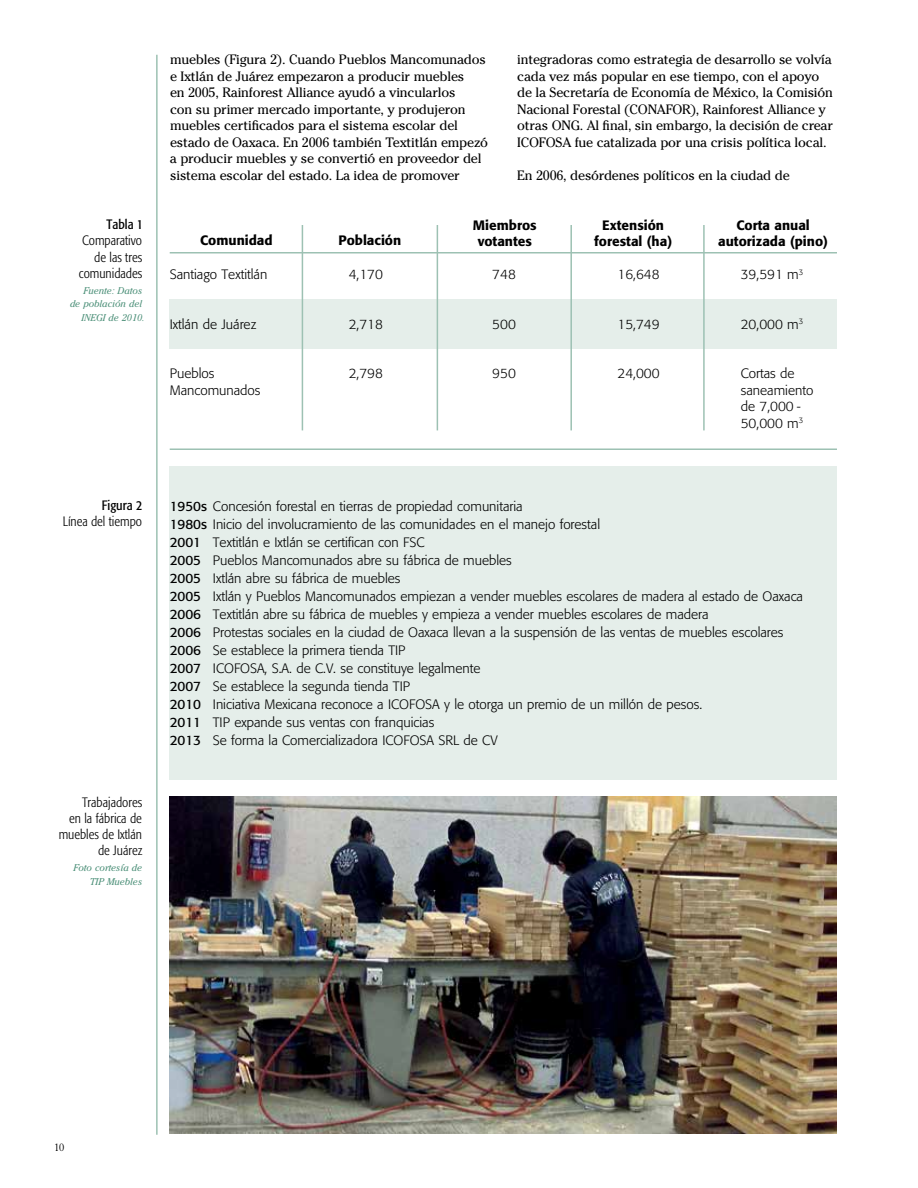
<style>
.page{position:relative;width:918px;height:1188px;background:#fff}
.page>*{position:absolute;margin:0;border:0;box-sizing:border-box;transform-origin:0 0}
.t1{font:300 13.5px/18px "Formata";color:#000}
.t2{font:13.5px/16.5px "Cheltenham";letter-spacing:-.015em;color:#000}
.t3{font:300 condensed 13.5px/16.2px "Formata";color:#000;text-align:right}
.t4{font:500 13.5px/16.5px "Formata";color:#000;text-align:center}
.t5{font:condensed 13.5px "Formata";color:#000}
.t6{font:300 10.5px "Cheltenham";color:#000}
.t7{font:italic 9.75px/13.5px "Cheltenham";color:#4e917a;text-align:right}
.s1{font-weight:400}
</style>
<div class="page">
<img style="left:170px;top:797px;width:667px;height:337px">
<hr style="left:156px;top:55px;width:2px;height:1080px;background:#9dc1b3">
<div style="left:170px;top:466px;width:667px;height:314px;background:#e5eeea"></div>
<div style="left:170px;top:299px;width:667px;height:49px;background:#e5eeea"></div>
<hr style="left:170px;top:252px;width:667px;height:2px;background:#9dc1b3">
<hr style="left:302px;top:225px;width:1px;height:205px;background:#9dc1b3">
<hr style="left:437px;top:225px;width:1px;height:205px;background:#9dc1b3">
<hr style="left:570px;top:225px;width:2px;height:205px;background:#9dc1b3">
<hr style="left:703px;top:225px;width:2px;height:205px;background:#9dc1b3">
<hr style="left:170px;top:448px;width:667px;height:2px;background:#9dc1b3">
<p class="t5" style="left:107px;top:216px;width:38px">Tabla 1</p>
<p class="t3" style="left:79px;top:233px;width:65px">Comparativo de las tres comunidades</p>
<p class="t7" style="left:70px;top:284px;width:76px">Fuente: Datos<br>de población del<br>INEGI de 2010.</p>
<p class="t2" style="left:170px;top:51px;width:320px">muebles (Figura 2). Cuando Pueblos Mancomunados e Ixtlán de Juárez empezaron a producir muebles<br>en 2005, Rainforest Alliance ayudó a vincularlos<br>con su primer mercado importante, y produjeron muebles certificados para el sistema escolar del estado de Oaxaca. En 2006 también Textitlán empezó a producir muebles y se convertió en proveedor del sistema escolar del estado. La idea de promover</p>
<p class="t2" style="left:517px;top:51px;width:317px">integradoras como estrategia de desarrollo se volvía cada vez más popular en ese tiempo, con el apoyo de la Secretaría de Economía de México, la Comisión Nacional Forestal (CONAFOR), Rainforest Alliance y otras ONG. Al final, sin embargo, la decisión de crear ICOFOSA fue catalizada por una crisis política local.</p>
<p class="t2" style="left:517px;top:167px;width:274px">En 2006, desórdenes políticos en la ciudad de</p>
<p class="t4" style="left:200px;top:232px;width:74px">Comunidad</p>
<p class="t1" style="left:170px;top:266px;width:99px">Santiago Textitlán</p>
<p class="t1" style="left:170px;top:315px;width:88px">Ixtlán de Juárez</p>
<p class="t1" style="left:170px;top:365px;width:92px;line-height:16.5px">Pueblos<br>Mancomunados</p>
<p class="t4" style="left:339px;top:232px;width:64px">Población</p>
<p class="t1" style="left:349px;top:266px;width:36px">4,170</p>
<p class="t1" style="left:349px;top:315px;width:36px">2,718</p>
<p class="t1" style="left:349px;top:365px;width:36px">2,798</p>
<p class="t4" style="left:473px;top:217px;width:65px">Miembros votantes</p>
<p class="t1" style="left:492px;top:266px;width:25px">748</p>
<p class="t1" style="left:492px;top:315px;width:25px">500</p>
<p class="t1" style="left:492px;top:365px;width:25px">950</p>
<p class="t4" style="left:594px;top:217px;width:79px">Extensión forestal (ha)</p>
<p class="t4" style="left:718px;top:217px;width:111px">Corta anual autorizada (pino)</p>
<p class="t1" style="left:618px;top:266px;width:44px">16,648</p>
<p class="t1" style="left:618px;top:315px;width:44px">15,749</p>
<p class="t1" style="left:618px;top:365px;width:44px">24,000</p>
<p class="t1" style="left:741px;top:266px;width:64px">39,591 m<sup>3</sup></p>
<p class="t1" style="left:741px;top:315px;width:64px">20,000 m<sup>3</sup></p>
<p class="t1" style="left:741px;top:365px;width:74px;line-height:16.5px">Cortas de saneamiento de 7,000 -<br>50,000 m<sup>3</sup></p>
<p class="t5" style="left:102px;top:497px;width:42px">Figura 2</p>
<p class="t3" style="left:63px;top:513px;width:81px">Línea del tiempo</p>
<p class="t3" style="left:59px;top:794px;width:85px">Trabajadores<br>en la fábrica de muebles de Ixtlán de Juárez</p>
<p class="t7" style="left:73px;top:861px;width:70px">Foto cortesía de<br>TIP Muebles</p>
<p class="t1" style="left:170px;top:498px;width:635px"><span class="s1">1950s</span> Concesión forestal en tierras de propiedad comunitaria<br><span class="s1">1980s</span> Inicio del involucramiento de las comunidades en el manejo forestal<br><span class="s1">2001</span> Textitlán e Ixtlán se certifican con FSC<br><span class="s1">2005</span> Pueblos Mancomunados abre su fábrica de muebles<br><span class="s1">2005</span> Ixtlán abre su fábrica de muebles<br><span class="s1">2005</span> Ixtlán y Pueblos Mancomunados empiezan a vender muebles escolares de madera al estado de Oaxaca <span class="s1">2006</span> Textitlán abre su fábrica de muebles y empieza a vender muebles escolares de madera<br><span class="s1">2006</span> Protestas sociales en la ciudad de Oaxaca llevan a la suspensión de las ventas de muebles escolares <span class="s1">2006</span> Se establece la primera tienda TIP<br><span class="s1">2007</span> ICOFOSA, S.A. de C.V. se constituye legalmente<br><span class="s1">2007</span> Se establece la segunda tienda TIP<br><span class="s1">2010</span> Iniciativa Mexicana reconoce a ICOFOSA y le otorga un premio de un millón de pesos.<br><span class="s1">2011</span> TIP expande sus ventas con franquicias<br><span class="s1">2013</span> Se forma la Comercializadora ICOFOSA SRL de CV</p>
<p class="t6" style="left:54px;top:1141px;width:12px">10</p>
</div>
